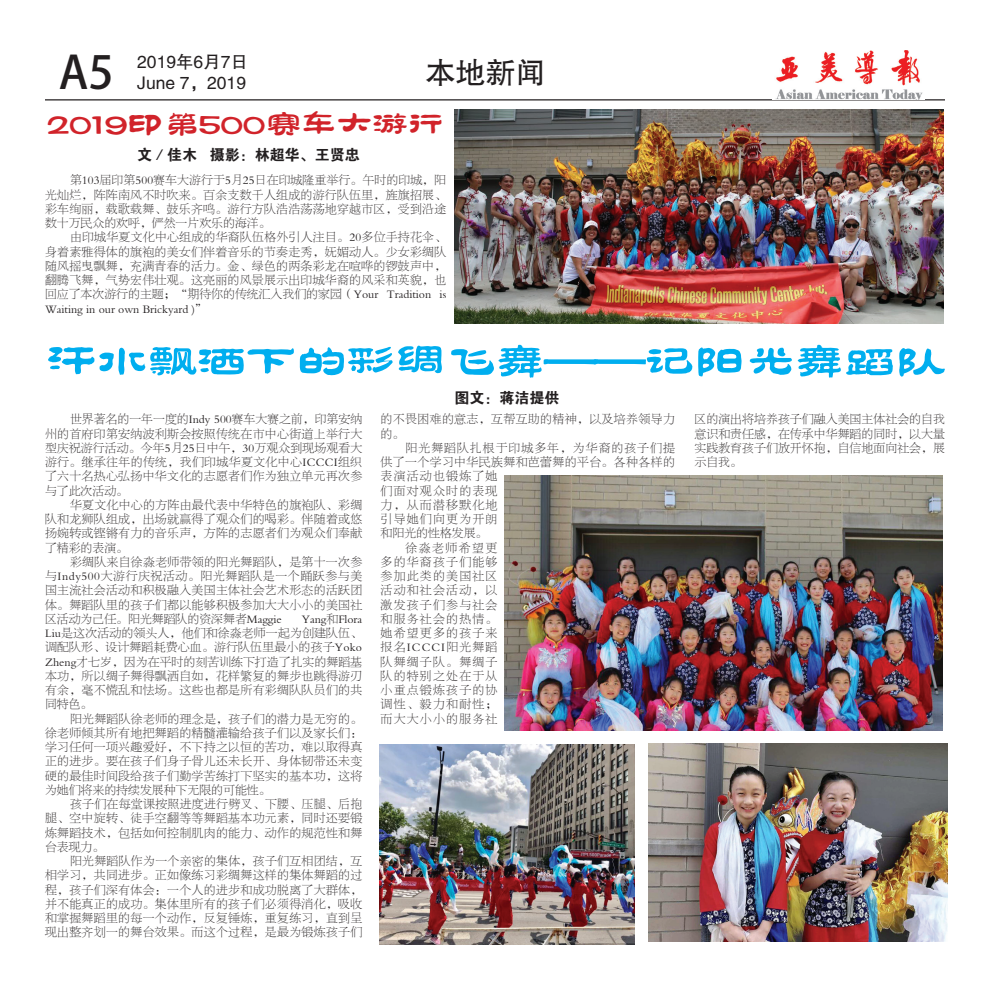
<style>
.page{position:relative;width:990px;height:990px;background:#fff}
.page>*{position:absolute;margin:0;border:0;box-sizing:border-box;transform-origin:0 0}
.t1{font:52.5px "FZXIANGLJW GB1 0";letter-spacing:-.05em;color:#00aeef}
.t2{font:45px "Adobe Heiti Std";color:#231f20}
.t3{font:37.5px "FZXIANGLJW GB1 0";letter-spacing:-.05em;color:#d1232a}
.t4{font:30px "FZHTJW GB1 0";color:#231f20}
.t5{font:17.5px/21px "FZHTFW GB1 0";color:#231f20}
.t6{font:15px "FZDHTJW GB1 0";color:#231f20}
.t7{font:11.88px/14.2px "FZBSJW GB1 0";letter-spacing:.03em;color:#231f20;text-align:justify}
.t8{font:11.88px "FZBSJW GB1 0";letter-spacing:.105em;color:#231f20}
.t9{font:11.88px "FZBSJW GB1 0";letter-spacing:.085em;color:#231f20}
.t10{font:11.88px "FZBSJW GB1 0";letter-spacing:.1em;color:#231f20}
.t11{font:11.88px "FZBSJW GB1 0";color:#231f20}
.t12{font:11.88px "FZBSJW GB1 0";letter-spacing:.125em;color:#231f20}
</style>
<div class="page">
<hr style="left:45px;top:99px;width:900px;height:1px;background:#231f20">
<img style="left:775px;top:50px;width:148px;height:49px">
<img style="left:505px;top:476px;width:438px;height:254px">
<img style="left:648px;top:743px;width:300px;height:198px">
<img style="left:380px;top:744px;width:254px;height:201px">
<img style="left:455px;top:109px;width:488px;height:215px">
<h2 class="t2" style="left:59px;top:46px;width:57px">A5</h2>
<h3 class="t5" style="left:137px;top:52px;width:112px">2019年6月7日<br>June 7，2019</h3>
<h3 class="t4" style="left:426px;top:56px;width:121px">本地新闻</h3>
<h3 class="t3" style="left:46px;top:104px;width:400px">2019印第500赛车大游行</h3>
<p class="t7" style="left:45px;top:174px;width:403px;text-indent:25px">第103届印第500赛车大游行于5月25日在印城隆重举行。午时的印城，阳光灿烂，阵阵南风不时吹来。百余支数千人组成的游行队伍里，旌旗招展、彩车绚丽，载歌载舞、鼓乐齐鸣。游行方队浩浩荡荡地穿越市区，受到沿途数十万民众的欢呼，俨然一片欢乐的海洋。</p>
<p class="t7" style="left:45px;top:231px;width:403px;text-indent:25px">由印城华夏文化中心组成的华裔队伍格外引人注目。20多位手持花伞、身着素雅得体的旗袍的美女们伴着音乐的节奏走秀，妩媚动人。少女彩绸队随风摇曳飘舞，充满青春的活力。金、绿色的两条彩龙在喧哗的锣鼓声中，翻腾飞舞，气势宏伟壮观。这亮丽的风景展示出印城华裔的风采和英貌，也回应了本次游行的主题；“期待你的传统汇入我们的家园（Your Tradition is Waiting in our own Brickyard )”</p>
<h1 class="t1" style="left:45px;top:334px;width:902px">汗水飘洒下的彩绸飞舞——记阳光舞蹈队</h1>
<p class="t7" style="left:45px;top:413px;width:319px;text-indent:25px">世界著名的一年一度的Indy 500赛车大赛之前，印第安纳州的首府印第安纳波利斯会按照传统在市中心街道上举行大型庆祝游行活动。今年5月25日中午，30万观众到现场观看大游行。继承往年的传统，我们印城华夏文化中心ICCCI组织了六十名热心弘扬中华文化的志愿者们作为独立单元再次参与了此次活动。</p>
<p class="t7" style="left:45px;top:498px;width:319px;text-indent:25px">华夏文化中心的方阵由最代表中华特色的旗袍队、彩绸队和龙狮队组成，出场就赢得了观众们的喝彩。伴随着或悠扬婉转或铿锵有力的音乐声，方阵的志愿者们为观众们奉献了精彩的表演。</p>
<p class="t7" style="left:45px;top:555px;width:319px;text-indent:25px">彩绸队来自徐淼老师带领的阳光舞蹈队，是第十一次参与Indy500大游行庆祝活动。阳光舞蹈队是一个踊跃参与美国主流社会活动和积极融入美国主体社会艺术形态的活跃团体。舞蹈队里的孩子们都以能够积极参加大大小小的美国社区活动为己任。阳光舞蹈队的资深舞者Maggie</p>
<p class="t6" style="left:137px;top:147px;width:224px">文／佳木 摄影：林超华、王贤忠</p>
<p class="t6" style="left:455px;top:389px;width:106px">图文：蒋洁提供</p>
<p class="t7" style="left:694px;top:413px;width:252px">区的演出将培养孩子们融入美国主体社会的自我意识和责任感，在传承中华舞蹈的同时，以大量实践教育孩子们放开怀抱，自信地面向社会，展示自我。</p>
<p class="t7" style="left:381px;top:413px;width:296px">的不畏困难的意志，互帮互助的精神，以及培养领导力的。</p>
<p class="t9" style="left:406px;top:442px;width:271px">阳光舞蹈队扎根于印城多年，为华裔的孩子们提</p>
<p class="t7" style="left:381px;top:455px;width:296px">供了一个学习中华民族舞和芭蕾舞的平台。各种各样的</p>
<p class="t8" style="left:381px;top:470px;width:118px">表演活动也锻炼了她</p>
<p class="t8" style="left:381px;top:484px;width:118px">们面对观众时的表现</p>
<p class="t8" style="left:381px;top:499px;width:118px">力，从而潜移默化地</p>
<p class="t8" style="left:381px;top:513px;width:118px">引导她们向更为开朗</p>
<p class="t11" style="left:381px;top:527px;width:108px">和阳光的性格发展。</p>
<p class="t12" style="left:406px;top:541px;width:93px">徐淼老师希望更</p>
<p class="t8" style="left:381px;top:556px;width:118px">多的华裔孩子们能够</p>
<p class="t8" style="left:381px;top:570px;width:118px">参加此类的美国社区</p>
<p class="t8" style="left:381px;top:584px;width:118px">活动和社会活动，以</p>
<p class="t8" style="left:381px;top:598px;width:118px">激发孩子们参与社会</p>
<p class="t8" style="left:381px;top:613px;width:118px">和服务社会的热情。</p>
<p class="t8" style="left:381px;top:627px;width:118px">她希望更多的孩子来</p>
<p class="t10" style="left:381px;top:641px;width:118px">报名ICCCI阳光舞蹈</p>
<p class="t8" style="left:381px;top:655px;width:118px">队舞绸子队。舞绸子</p>
<p class="t8" style="left:381px;top:670px;width:118px">队的特别之处在于从</p>
<p class="t8" style="left:381px;top:684px;width:118px">小重点锻炼孩子的协</p>
<p class="t7" style="left:381px;top:698px;width:118px">调性、毅力和耐性；</p>
<p class="t8" style="left:381px;top:712px;width:118px">而大大小小的服务社</p>
<p class="t7" style="left:45px;top:612px;width:319px;text-indent:257px">Yang和Flora Liu是这次活动的领头人，他们和徐淼老师一起为创建队伍、调配队形、设计舞蹈耗费心血。游行队伍里最小的孩子Yoko Zheng才七岁，因为在平时的刻苦训练下打造了扎实的舞蹈基本功，所以绸子舞得飘洒自如，花样繁复的舞步也跳得游刃有余，毫不慌乱和怯场。这些也都是所有彩绸队队员们的共同特色。</p>
<p class="t7" style="left:45px;top:712px;width:319px;text-indent:25px">阳光舞蹈队徐老师的理念是，孩子们的潜力是无穷的。徐老师倾其所有地把舞蹈的精髓灌输给孩子们以及家长们：学习任何一项兴趣爱好，不下持之以恒的苦功，难以取得真正的进步。要在孩子们身子骨儿还未长开、身体韧带还未变硬的最佳时间段给孩子们勤学苦练打下坚实的基本功，这将为她们将来的持续发展种下无限的可能性。</p>
<p class="t7" style="left:45px;top:797px;width:319px;text-indent:25px">孩子们在每堂课按照进度进行劈叉、下腰、压腿、后抱腿、空中旋转、徒手空翻等等舞蹈基本功元素，同时还要锻炼舞蹈技术，包括如何控制肌肉的能力、动作的规范性和舞台表现力。</p>
<p class="t7" style="left:45px;top:854px;width:319px;text-indent:25px">阳光舞蹈队作为一个亲密的集体，孩子们互相团结，互相学习，共同进步。正如像练习彩绸舞这样的集体舞蹈的过程，孩子们深有体会：一个人的进步和成功脱离了大群体，并不能真正的成功。集体里所有的孩子们必须得消化，吸收和掌握舞蹈里的每一个动作，反复锤炼，重复练习，直到呈现出整齐划一的舞台效果。而这个过程，是最为锻炼孩子们</p>
</div>
